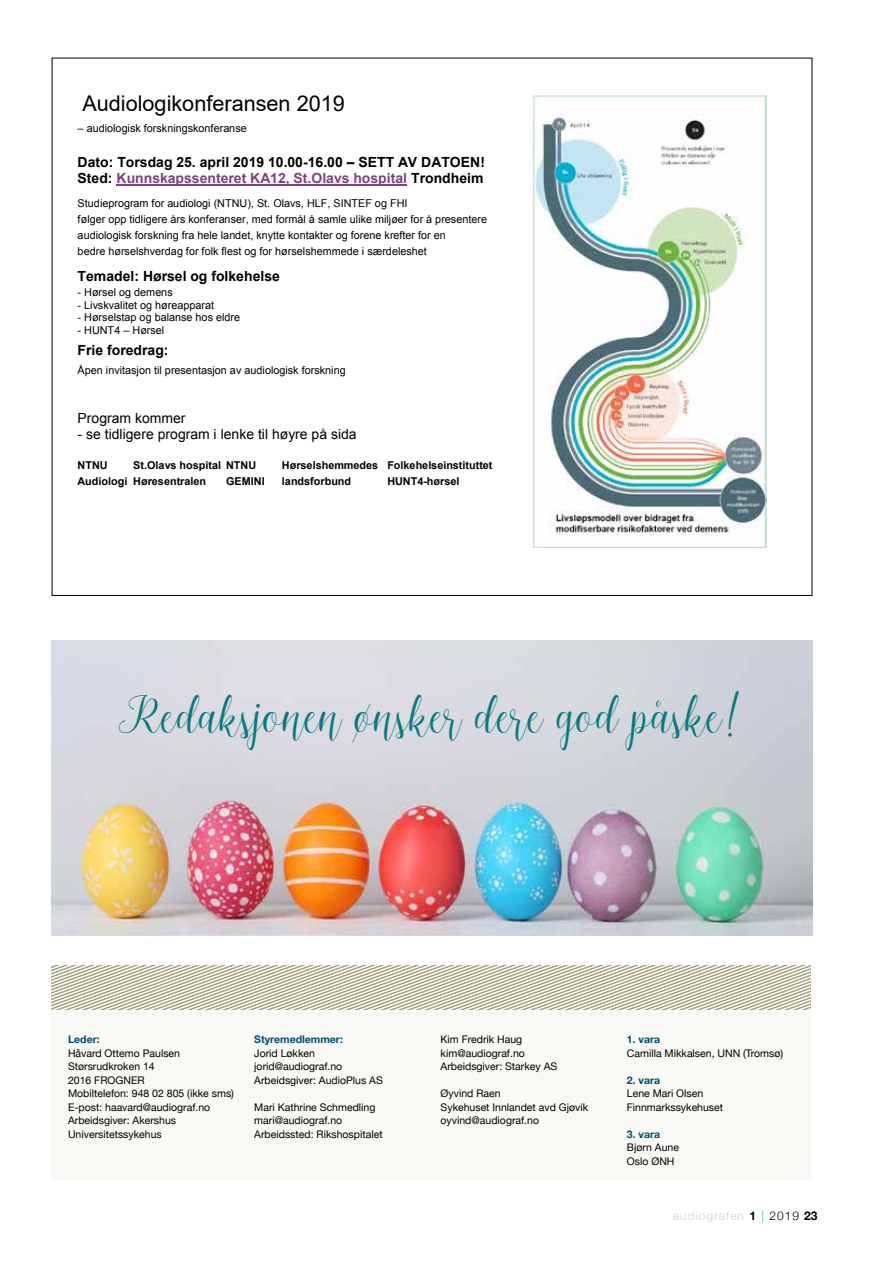
<style>
.page{position:relative;width:893px;height:1263px;background:#fff}
.page>*{position:absolute;margin:0;border:0;box-sizing:border-box;transform-origin:0 0}
.t1{font:45px "Bigshine Script";color:#077a7d}
.t2{font:21.6px "Arial";color:#000}
.t3{font:700 13.95px/16px "Arial";color:#000}
.t4{font:13.95px "Arial";color:#000}
.t5{font:300 12px "Helvetica Neue";letter-spacing:.085em;color:#c3d4de}
.t6{font:10.8px/16.2px "Arial";color:#000}
.t7{font:700 10.8px/16.2px "Arial";color:#000}
.t8{font:10.5px/13.5px "Helvetica Neue";color:#000}
.t9{font:700 10.5px "Helvetica Neue";color:#004d71}
.s1{color:#804180}
.s2{font-weight:700;color:#000}
.s3{color:#21b8cf}
.s4{color:#000}
</style>
<div class="page">
<img style="left:51px;top:640px;width:761px;height:295px">
<div style="left:51px;top:1010px;width:759px;height:170px;background:#f8f8f4"></div>
<svg style="left:51px;top:966px;width:759px;height:44px"></svg>
<hr style="left:117px;top:184px;width:290px;height:2px;background:#804180">
<img style="left:532px;top:96px;width:235px;height:452px">
<h2 class="t2" style="left:82px;top:88px;width:264px">Audiologikonferansen 2019</h2>
<p class="t6" style="left:78px;top:120px;width:171px">– audiologisk forskningskonferanse</p>
<h3 class="t3" style="left:78px;top:154px;width:409px">Dato: Torsdag 25. april 2019 10.00-16.00 – SETT AV DATOEN!<br>Sted: <span class="s1">Kunnskapssenteret KA12, St.Olavs hospital</span> Trondheim</h3>
<p class="t6" style="left:78px;top:195px;width:411px">Studieprogram for audiologi (NTNU), St. Olavs, HLF, SINTEF og FHI<br>følger opp tidligere års konferanser, med formål å samle ulike miljøer for å presentere audiologisk forskning fra hele landet, knytte kontakter og forene krefter for en<br>bedre hørselshverdag for folk flest og for hørselshemmede i særdeleshet</p>
<h3 class="t3" style="left:78px;top:268px;width:204px">Temadel: Hørsel og folkehelse</h3>
<p class="t6" style="left:78px;top:285px;width:97px">- Hørsel og demens</p>
<p class="t6" style="left:78px;top:297px;width:138px">- Livskvalitet og høreapparat</p>
<p class="t6" style="left:78px;top:310px;width:164px">- Hørselstap og balanse hos eldre</p>
<p class="t6" style="left:78px;top:322px;width:88px">- HUNT4 – Hørsel</p>
<h3 class="t3" style="left:78px;top:342px;width:92px">Frie foredrag:</h3>
<p class="t6" style="left:78px;top:362px;width:270px">Åpen invitasjon til presentasjon av audiologisk forskning</p>
<h3 class="t4" style="left:78px;top:409px;width:109px">Program kommer</h3>
<h3 class="t4" style="left:78px;top:425px;width:281px">- se tidligere program i lenke til høyre på sida</h3>
<p class="t7" style="left:78px;top:457px;width:51px">NTNU<br>Audiologi</p>
<p class="t7" style="left:133px;top:457px;width:89px">St.Olavs hospital<br>Høresentralen</p>
<p class="t7" style="left:226px;top:457px;width:40px">NTNU<br>GEMINI</p>
<p class="t7" style="left:282px;top:457px;width:98px">Hørselshemmedes landsforbund</p>
<p class="t7" style="left:387px;top:457px;width:107px">Folkehelseinstituttet<br>HUNT4-hørsel</p>
<h1 class="t1" style="left:119px;top:684px;width:624px">Redaksjonen ønsker dere god påske!</h1>
<p class="t9" style="left:68px;top:1033px;width:33px">Leder:</p>
<p class="t8" style="left:68px;top:1046px;width:167px">Håvard Ottemo Paulsen<br>Størsrudkroken 14<br>2016 FROGNER<br>Mobiltelefon: 948 02 805 (ikke sms)<br>E-post: haavard@audiograf.no<br>Arbeidsgiver: Akershus<br>Universitetssykehus</p>
<p class="t9" style="left:254px;top:1033px;width:90px">Styremedlemmer:</p>
<p class="t8" style="left:254px;top:1046px;width:130px">Jorid Løkken jorid@audiograf.no<br>Arbeidsgiver: AudioPlus AS</p>
<p class="t8" style="left:254px;top:1100px;width:130px">Mari Kathrine Schmedling mari@audiograf.no<br>Arbeidssted: Rikshospitalet</p>
<p class="t8" style="left:441px;top:1032px;width:118px">Kim Fredrik Haug kim@audiograf.no<br>Arbeidsgiver: Starkey AS</p>
<p class="t8" style="left:441px;top:1086px;width:149px">Øyvind Raen<br>Sykehuset Innlandet avd Gjøvik oyvind@audiograf.no</p>
<p class="t9" style="left:627px;top:1033px;width:35px">1. vara</p>
<p class="t8" style="left:627px;top:1046px;width:158px">Camilla Mikkalsen, UNN (Tromsø)</p>
<p class="t9" style="left:627px;top:1073px;width:35px">2. vara</p>
<p class="t8" style="left:627px;top:1087px;width:98px">Lene Mari Olsen<br>Finnmarkssykehuset</p>
<p class="t9" style="left:627px;top:1127px;width:35px">3. vara</p>
<p class="t8" style="left:627px;top:1141px;width:54px">Bjørn Aune<br>Oslo ØNH</p>
<p class="t5" style="left:673px;top:1206px;width:146px">audiografen <span class="s2">1</span> <span class="s3">|</span> <span class="s4">2019</span> <span class="s2">23</span></p>
</div>
